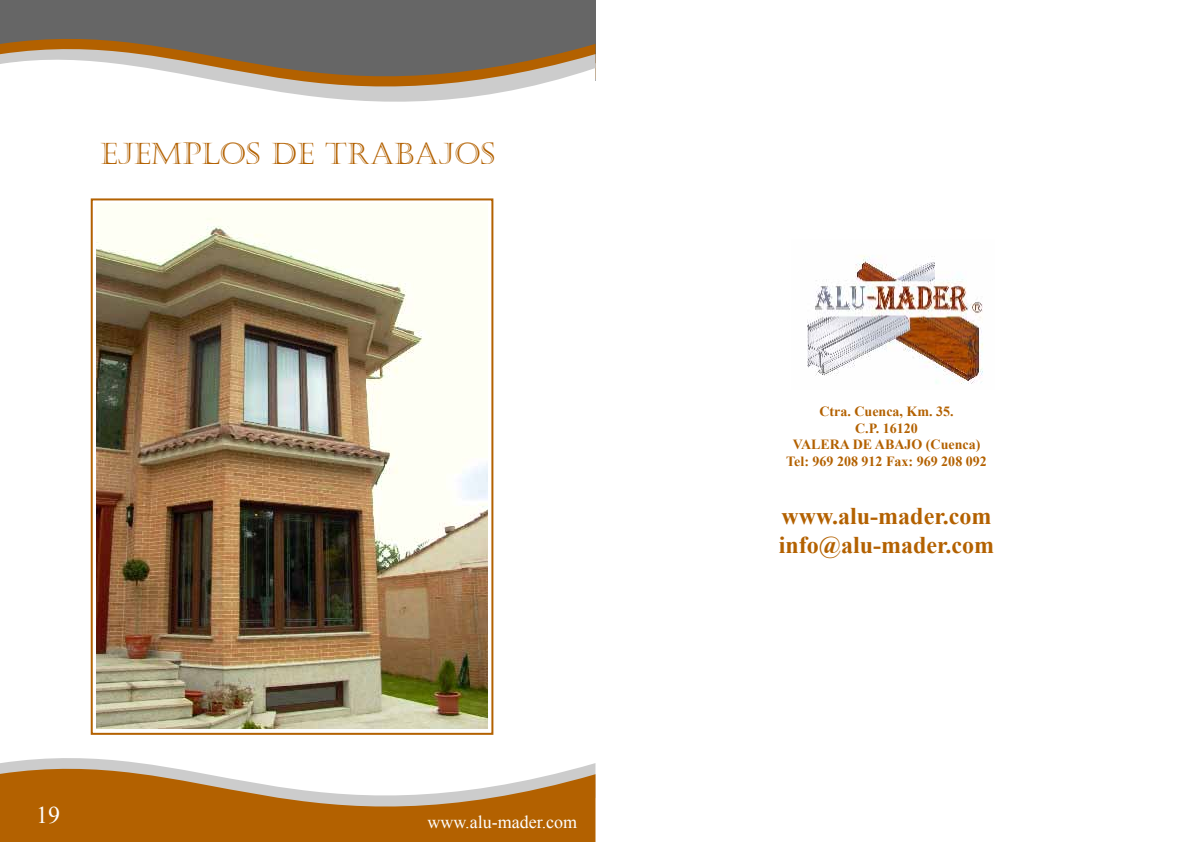
<style>
.page{position:relative;width:1191px;height:842px;background:#fff}
.page>*{position:absolute;margin:0;border:0;box-sizing:border-box;transform-origin:0 0}
.t1{font:30px "Castellar";color:#b36100}
.t2{font:700 24px/28.8px "Times New Roman";color:#b36100}
.t3{font:24px "Times New Roman";color:#fefefe}
.t4{font:18px "Times New Roman";color:#fefefe}
.t5{font:700 14px/16.8px "Times New Roman";color:#b36100;text-align:center}
</style>
<div class="page">
<svg style="left:0;top:758px;width:595px;height:84px;fill:#b36100"></svg>
<div style="left:0;top:0;width:595px;height:80px;background:#666"></div>
<svg style="left:0;top:39px;width:595px;height:63px"></svg>
<img style="left:96px;top:217px;width:392px;height:511px">
<div style="left:91px;top:198px;width:402px;height:537px;border:2px solid #b36100"></div>
<img style="left:807px;top:255px;width:176px;height:129px">
<h1 class="t1" style="left:101px;top:137px;width:396px">EJEMPLOS DE TRABAJOS</h1>
<h2 class="t3" style="left:36px;top:798px;width:25px">19</h2>
<p class="t4" style="left:427px;top:810px;width:151px">www.alu-mader.com</p>
<p class="t5" style="left:786px;top:402px;width:202px">Ctra. Cuenca, Km. 35.<br>C.P. 16120<br>VALERA DE ABAJO (Cuenca)<br>Tel: 969 208 912 Fax: 969 208 092</p>
<h2 class="t2" style="left:778px;top:501px;width:217px">www.alu-mader.com info@alu-mader.com</h2>
</div>
